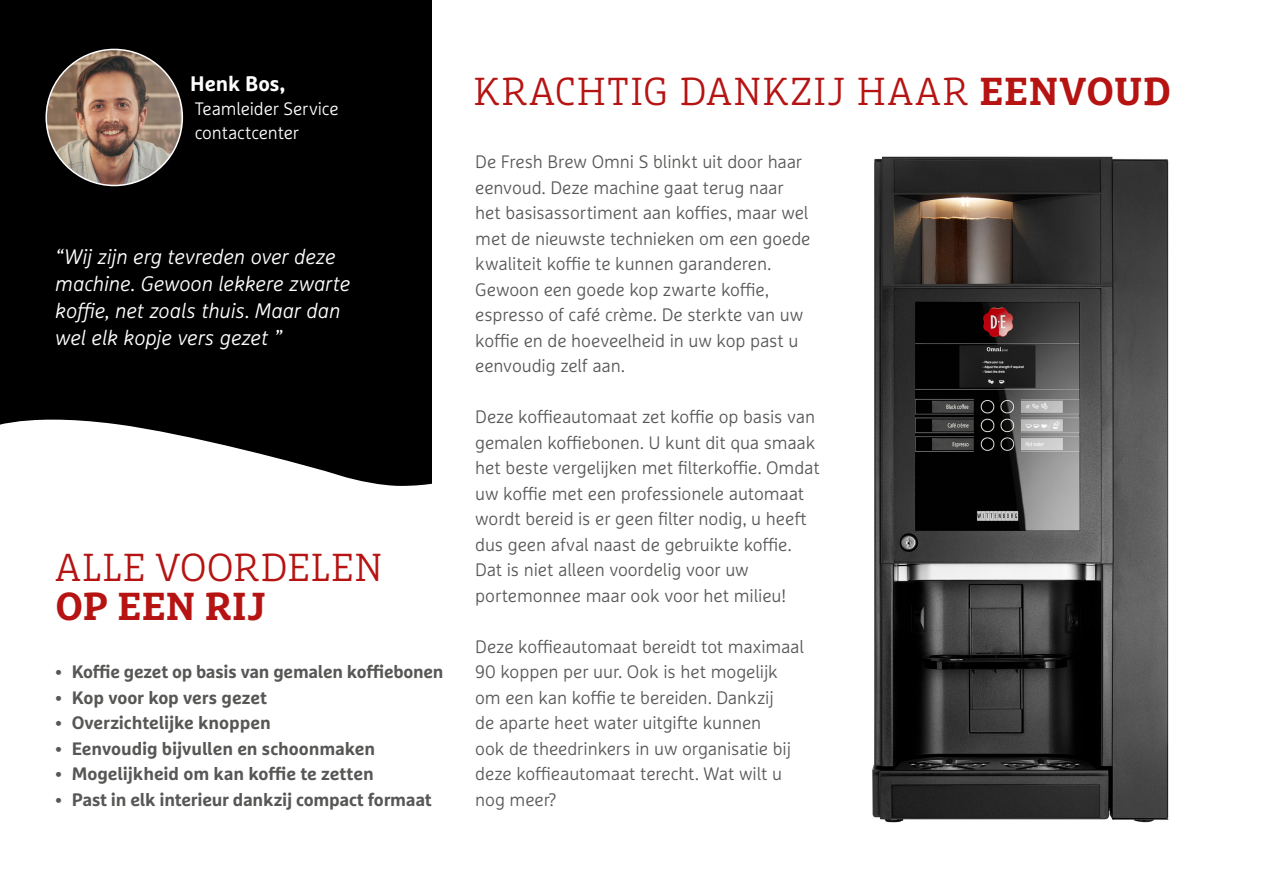
<style>
.page{position:relative;width:1263px;height:893px;background:#fff}
.page>*{position:absolute;margin:0;border:0;box-sizing:border-box;transform-origin:0 0}
.t1{font:300 39px "Marselis Slab Pro";letter-spacing:.015em;color:#b51412}
.t2{font:700 39px "Marselis Slab Pro";color:#b51412}
.t3{font:italic 300 21px/27px "Marselis Pro";color:#fff}
.t4{font:700 21px "Marselis Pro";letter-spacing:-.005em;color:#fff}
.t5{font:300 18px/25.5px "Marselis Pro";letter-spacing:-.01em;color:#575756}
.t6{font:700 18px "Marselis Pro";letter-spacing:-.01em;color:#575756}
.t7{font:300 18px/24px "Marselis Pro";letter-spacing:-.01em;color:#fff}
.s1{font-weight:700}
</style>
<div class="page">
<svg style="left:0;top:0;width:432px;height:486px;background:#141414"></svg>
<img style="left:46px;top:49px;width:136px;height:136px;border-radius:68px">
<img style="left:872px;top:156px;width:297px;height:667px">
<p class="t4" style="left:190px;top:71px;width:97px">Henk Bos,</p>
<p class="t7" style="left:195px;top:96px;width:145px">Teamleider Service contactcenter</p>
<p class="t3" style="left:55px;top:243px;width:296px">“Wij zijn erg tevreden over deze machine. Gewoon lekkere zwarte koffie, net zoals thuis. Maar dan wel elk kopje vers gezet ”</p>
<h1 class="t1" style="left:55px;top:544px;width:329px">ALLE VOORDELEN</h1>
<h1 class="t2" style="left:55px;top:582px;width:212px">OP EEN RIJ</h1>
<p class="t6" style="left:55px;top:661px;width:390px">• Koffie gezet op basis van gemalen koffiebonen</p>
<p class="t6" style="left:55px;top:686px;width:213px">• Kop voor kop vers gezet</p>
<p class="t6" style="left:55px;top:712px;width:217px">• Overzichtelijke knoppen</p>
<p class="t6" style="left:55px;top:737px;width:322px">• Eenvoudig bijvullen en schoonmaken</p>
<p class="t6" style="left:55px;top:763px;width:320px">• Mogelijkheid om kan koffie te zetten</p>
<p class="t6" style="left:55px;top:788px;width:378px">• Past in elk interieur dankzij compact formaat</p>
<h1 class="t1" style="left:473px;top:68px;width:699px">KRACHTIG DANKZIJ HAAR <span class="s1">EENVOUD</span></h1>
<p class="t5" style="left:475px;top:149px;width:337px">De Fresh Brew Omni S blinkt uit door haar eenvoud. Deze machine gaat terug naar het basisassortiment aan koffies, maar wel met de nieuwste technieken om een goede kwaliteit koffie te kunnen garanderen.<br>Gewoon een goede kop zwarte koffie, espresso of café crème. De sterkte van uw koffie en de hoeveelheid in uw kop past u eenvoudig zelf aan.</p>
<p class="t5" style="left:475px;top:404px;width:346px">Deze koffieautomaat zet koffie op basis van gemalen koffiebonen. U kunt dit qua smaak het beste vergelijken met filterkoffie. Omdat uw koffie met een professionele automaat wordt bereid is er geen filter nodig, u heeft dus geen afval naast de gebruikte koffie.<br>Dat is niet alleen voordelig voor uw portemonnee maar ook voor het milieu!</p>
<p class="t5" style="left:475px;top:633px;width:330px">Deze koffieautomaat bereidt tot maximaal 90 koppen per uur. Ook is het mogelijk om een kan koffie te bereiden. Dankzij<br>de aparte heet water uitgifte kunnen<br>ook de theedrinkers in uw organisatie bij deze koffieautomaat terecht. Wat wilt u nog meer?</p>
</div>
